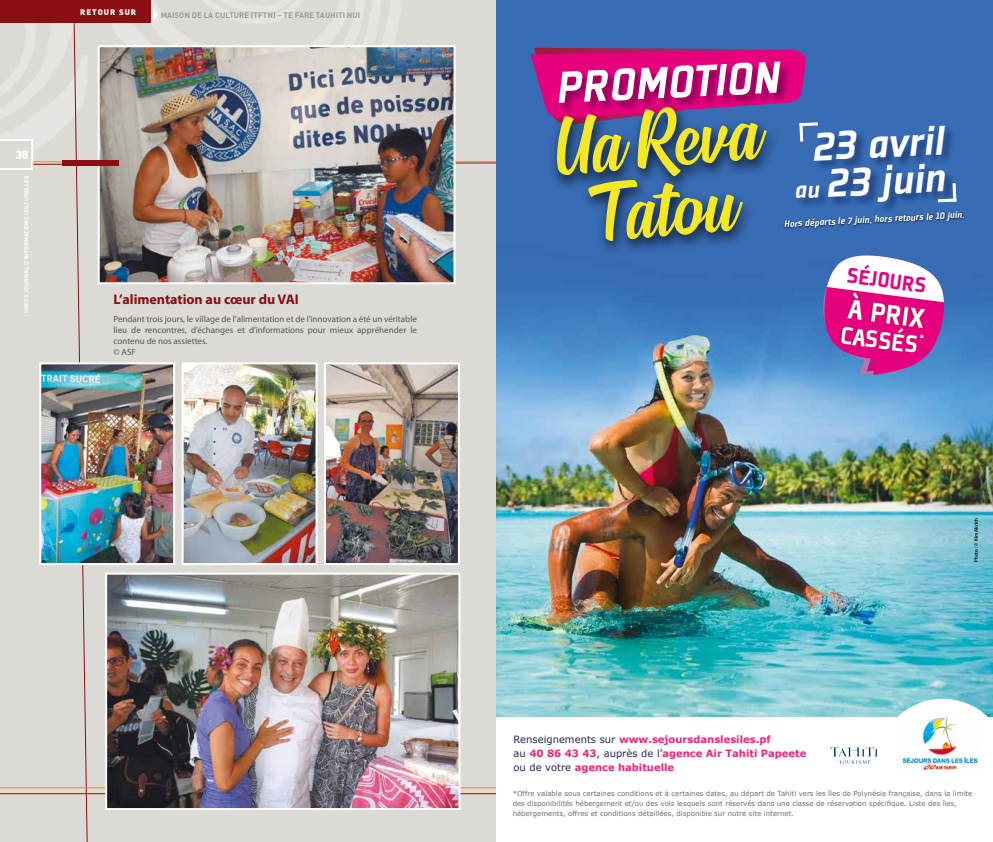
<style>
.page{position:relative;width:993px;height:842px;background:#fff}
.page>*{position:absolute;margin:0;border:0;box-sizing:border-box;transform-origin:0 0}
.t1{font:49.1px "Plexes Black Italic Pro";color:#fff}
.t2{font:43.5px/37px "Plexes Black Italic Pro";color:#fff;text-align:center}
.t3{font:29.8px "Plexes Black Pro";color:#fff}
.t4{font:26.2px "Plexes Black Pro";color:#fff}
.t5{font:23.1px "Plexes Black Pro";color:#e6007d}
.t6{font:700 14px "Myriad Pro";color:#8a0e12}
.t7{font:900 12px "DIN";color:#fff}
.t8{font:700 10px/14px "Verdana";color:#e7267a}
.t9{font:10px "Plexes Black Italic Pro";color:#fff}
.t10{font:9px/10.8px "Myriad Pro";color:#575756}
.t11{font:700 8px "DIN";color:#9d9d9c}
.t12{font:900 8px "DIN";letter-spacing:.12em;color:#fff}
.t13{font:7px/10px "Verdana";color:#706f6f}
.t14{font:700 6px "DIN";color:#fff}
.t15{font:600 5px "Myriad Pro";color:#000}
.s1{font-size:25.2px}
.s2{font-weight:400;color:#28295b}
</style>
<div class="page">
<img style="left:0;top:0;width:992px;height:842px">
<img style="left:101px;top:48px;width:351px;height:233px">
<div style="left:98px;top:45px;width:357px;height:239px;border:2px solid #fff"></div>
<img style="left:42px;top:365px;width:130px;height:197px">
<div style="left:39px;top:362px;width:136px;height:203px;border:2px solid #fff"></div>
<img style="left:184px;top:365px;width:130px;height:197px">
<div style="left:181px;top:362px;width:136px;height:203px;border:2px solid #fff"></div>
<img style="left:108px;top:576px;width:349px;height:231px">
<div style="left:105px;top:573px;width:355px;height:237px;border:2px solid #fff"></div>
<img style="left:327px;top:365px;width:130px;height:197px">
<div style="left:324px;top:362px;width:136px;height:203px;border:2px solid #fff"></div>
<div style="left:62px;top:160px;width:57px;height:6px;background:#8a0e12"></div>
<p class="t12" style="left:80px;top:6px;width:57px">RETOUR SUR</p>
<p class="t11" style="left:161px;top:10px;width:12px">MAISON</p>
<p class="t11" style="left:192px;top:10px;width:30px">DELACULTURE</p>
<p class="t11" style="left:251px;top:10px;width:50px">(TFTN) – TE FARE</p>
<p class="t11" style="left:316px;top:10px;width:6px">TAUHITI</p>
<p class="t11" style="left:347px;top:10px;width:6px">NUI</p>
<h3 class="t7" style="left:15px;top:147px;width:14px">38</h3>
<p class="t14" style="left:22px;top:313px;width:139px;rotate:-90deg">HIRO’A JOURNAL D’INFORMATIONS CULTURELLES</p>
<h3 class="t6" style="left:113px;top:291px;width:185px">L’alimentation au cœur du VAI</h3>
<p class="t10" style="left:113px;top:314px;width:305px">Pendant trois jours, le village de l’alimentation et de l’innovation a été un véritable lieu de rencontres, d’échanges et d’informations pour mieux appréhender le contenu de nos assiettes.<br>© ASF</p>
<h1 class="t1" style="left:553px;top:56px;width:225px;rotate:-3deg">PROMOTION</h1>
<h2 class="t2" style="left:790px;top:129px;width:153px;rotate:-3deg">23 avril <span class="s1">au</span> 23 juin</h2>
<h3 class="t9" style="left:783px;top:217px;width:182px;rotate:-3deg">Hors départs le 7 juin, hors retours le 10 juin.</h3>
<h3 class="t5" style="left:848px;top:260px;width:81px;rotate:7deg">SÉJOURS</h3>
<h3 class="t3" style="left:850px;top:290px;width:78px;rotate:7deg">À PRIX</h3>
<h3 class="t4" style="left:842px;top:318px;width:86px;rotate:7deg">CASSÉS<sup>*</sup></h3>
<p class="t15" style="left:972px;top:562px;width:46px;rotate:-90deg">Photo : © Kim Akrich</p>
<h3 class="t8" style="left:513px;top:732px;width:294px"><span class="s2">Renseignements sur</span> www.sejoursdanslesiles.pf<br><span class="s2">au</span> 40 86 43 43<span class="s2">, auprès de l’</span>agence Air Tahiti Papeete <span class="s2">ou de votre</span> agence habituelle</h3>
<p class="t13" style="left:512px;top:789px;width:461px">*Offre valable sous certaines conditions et à certaines dates, au départ de Tahiti vers les îles de Polynésie française, dans la limite des disponibilités hébergement et/ou des vols lesquels sont réservés dans une classe de réservation spécifique. Liste des îles, hébergements, offres et conditions détaillées, disponible sur notre site internet.</p>
</div>
